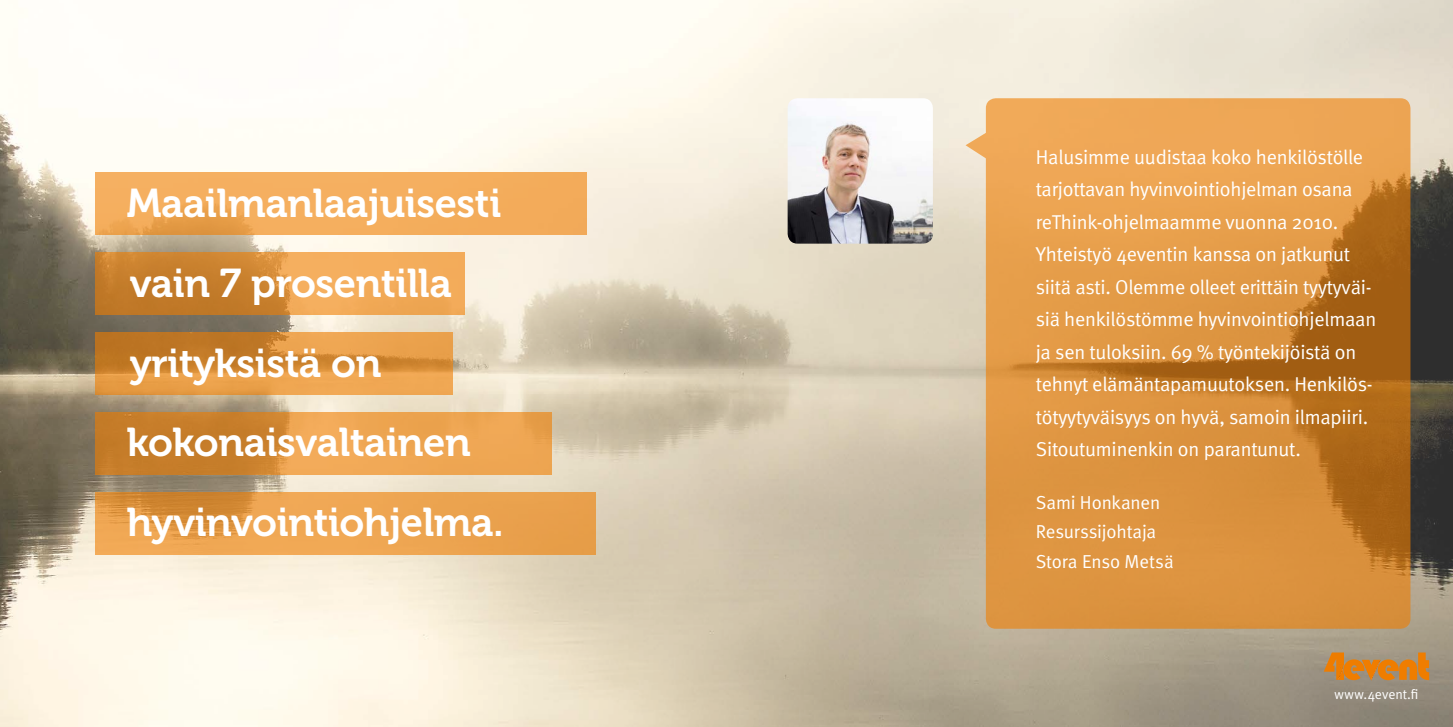
<style>
.page{position:relative;width:1453px;height:727px;background:#fff}
.page>*{position:absolute;margin:0;border:0;box-sizing:border-box;transform-origin:0 0}
.t1{font:40px/79.8px "Museo 700";letter-spacing:-.01em;color:#fff}
.t2{font:20px/32.5px "Meta Normal";letter-spacing:-.01em;color:#fff}
.t3{font:18.75px/29.6px "Meta Normal";letter-spacing:-.01em;color:#fff}
.t4{font:13.75px "Meta Normal";color:#fff}
</style>
<div class="page">
<img style="left:0;top:0;width:1453px;height:726px">
<svg style="left:95px;top:172px;width:492px;height:63px;background:#f2ac5b"></svg>
<svg style="left:95px;top:252px;width:370px;height:63px;background:#dc9443"></svg>
<svg style="left:95px;top:332px;width:358px;height:63px;background:#da913d"></svg>
<svg style="left:95px;top:411px;width:457px;height:63px;background:#de9644"></svg>
<svg style="left:95px;top:491px;width:501px;height:63px;background:#e8a14e"></svg>
<svg style="left:986px;top:98px;width:424px;height:530px;background:#d8903e"></svg>
<svg style="left:965px;top:131px;width:25px;height:30px"></svg>
<img style="left:788px;top:98px;width:145px;height:145px">
<svg style="left:1323px;top:652px;width:106px;height:28px;background:#ca873a"></svg>
<h1 class="t1" style="left:127px;top:164px;width:378px">Maailmanlaajuisesti vain 7 prosentilla yrityksistä on kokonaisvaltainen hyvinvointiohjelma.</h1>
<p class="t2" style="left:1036px;top:140px;width:342px">Halusimme uudistaa koko henkilöstölle tarjottavan hyvinvointiohjelman osana reThink-ohjelmaamme vuonna 2010.<br>Yhteistyö 4eventin kanssa on jatkunut siitä asti. Olemme olleet erittäin tyytyväi&shy;siä henkilöstömme hyvinvointiohjelmaan ja sen tuloksiin. 69 % työntekijöistä on tehnyt elämäntapamuutoksen. Henkilös&shy;tötyytyväisyys on hyvä, samoin ilmapiiri.<br>Sitoutuminenkin on parantunut.</p>
<p class="t3" style="left:1036px;top:487px;width:139px">Sami Honkanen<br>Resurssijohtaja<br>Stora Enso Metsä</p>
<p class="t4" style="left:1334px;top:686px;width:86px">www.4event.fi</p>
</div>
